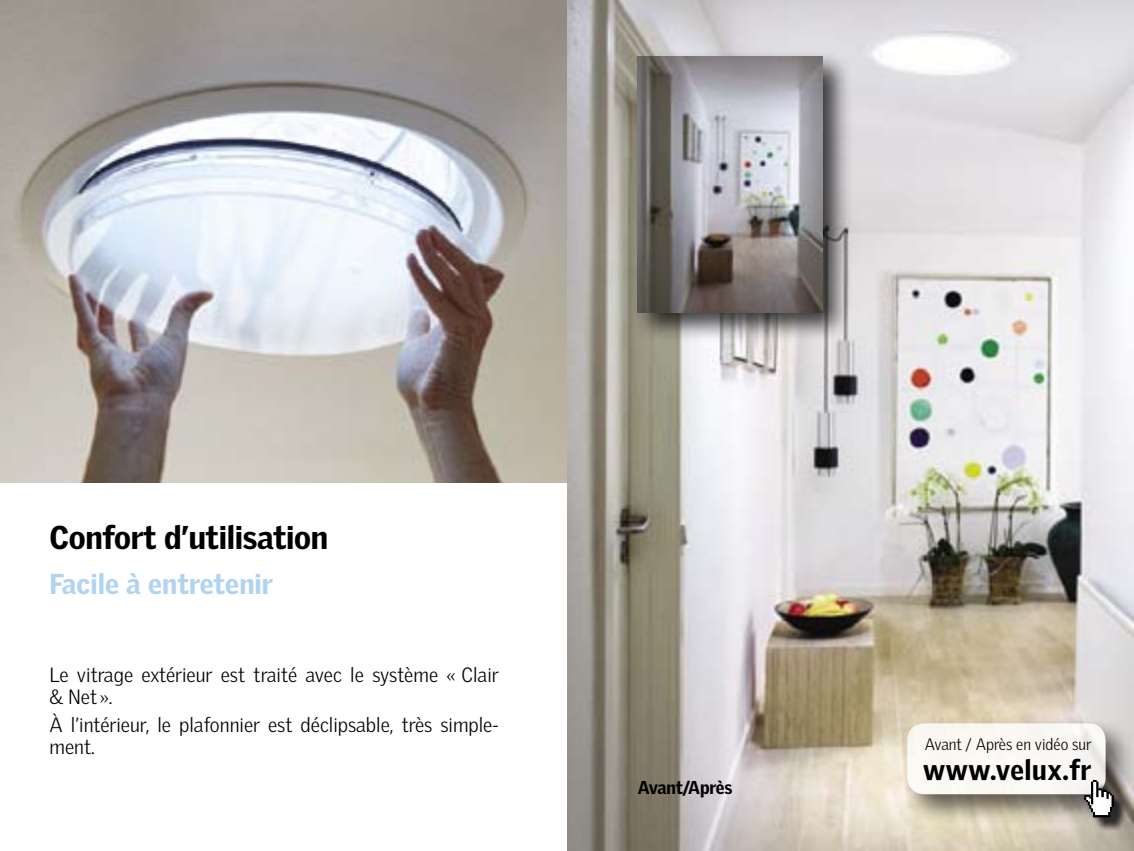
<style>
.page{position:relative;width:1134px;height:851px;background:#fff}
.page>*{position:absolute;margin:0;border:0;box-sizing:border-box;transform-origin:0 0}
.t1{font:900 32px "Velux Gothic";letter-spacing:-.01em;color:#000}
.t2{font:900 28px "Velux Gothic";color:#b1d3f2}
.t3{font:900 28px "Velux Gothic";letter-spacing:.02em;color:#000}
.t4{font:300 20px/22px "Velux Gothic";color:#000}
.t5{font:900 18px "Velux Gothic";letter-spacing:-.01em;color:#000}
.t6{font:300 16px "Velux Gothic";color:#000}
</style>
<div class="page">
<img style="left:0;top:0;width:567px;height:482px">
<img style="left:567px;top:0;width:567px;height:850px">
<div style="left:900px;top:715px;width:234px;height:110px;background:#000;opacity:.75"></div>
<div style="left:907px;top:723px;width:199px;height:71px;background:#faf8f3;border-radius:17px"></div>
<div style="left:1087px;top:782px;width:40px;height:48px;background:#000;opacity:.75"></div>
<svg style="left:1084px;top:780px;width:29px;height:37px"></svg>
<div style="left:630px;top:49px;width:222px;height:294px;background:#000;opacity:.75"></div>
<img style="left:638px;top:57px;width:184px;height:255px">
<h1 class="t1" style="left:50px;top:517px;width:280px">Confort d’utilisation</h1>
<h2 class="t2" style="left:50px;top:566px;width:225px">Facile à entretenir</h2>
<p class="t4" style="left:50px;top:663px;width:450px">Le vitrage extérieur est traité avec le système « Clair &amp; Net ».</p>
<p class="t4" style="left:50px;top:712px;width:451px">À l’intérieur, le plafonnier est déclipsable, très simple&shy;ment.</p>
<p class="t5" style="left:638px;top:776px;width:96px">Avant/Après</p>
<p class="t6" style="left:925px;top:735px;width:168px">Avant / Après en vidéo sur</p>
<h2 class="t3" style="left:923px;top:752px;width:170px">www.velux.fr</h2>
</div>
